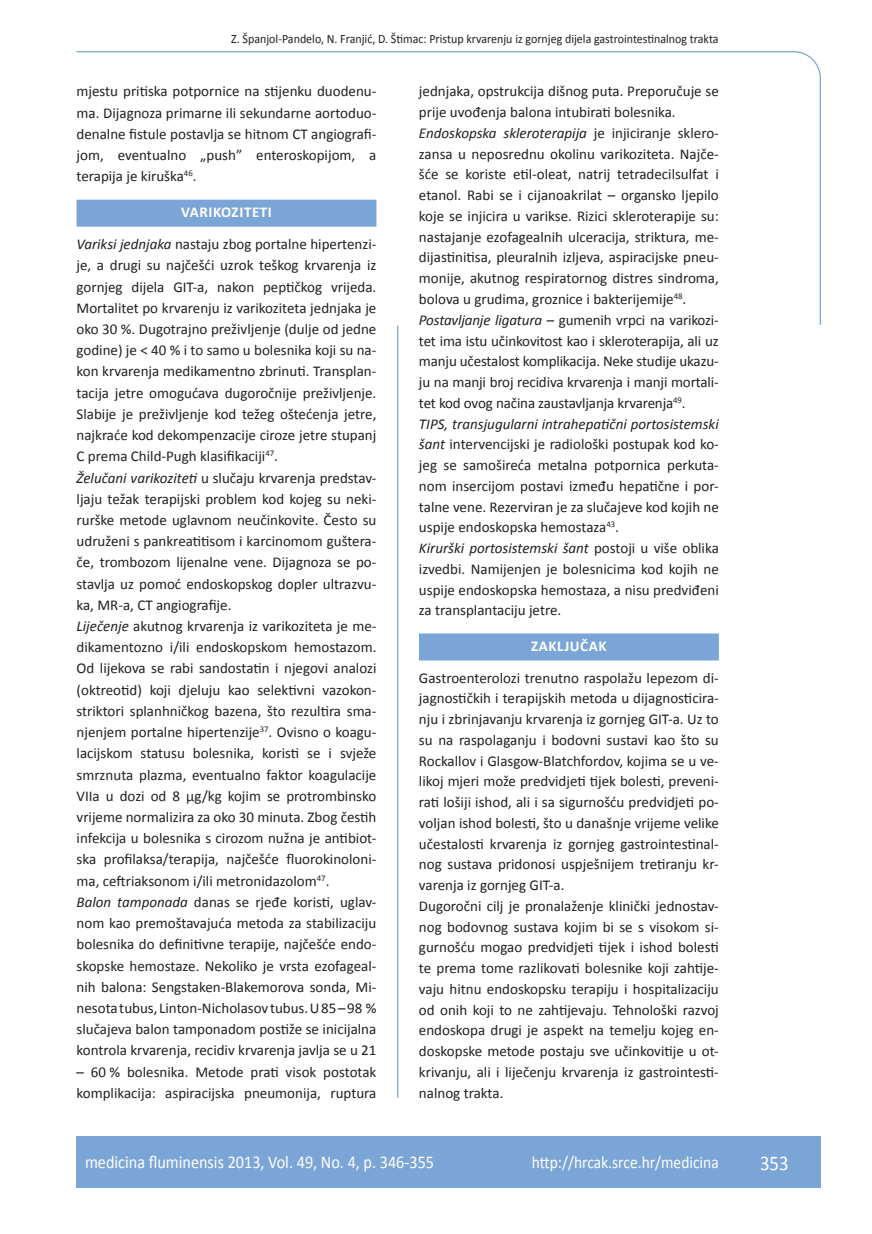
<style>
.page{position:relative;width:872px;height:1234px;background:#fff}
.page>*{position:absolute;margin:0;border:0;box-sizing:border-box;transform-origin:0 0}
.t1{font:21px "Calibri";color:#fff;scale:.9 1}
.t2{font:18px "Calibri";color:#fff;scale:.9 1}
.t3{font:17.25px "Calibri";color:#fff;scale:.9 1}
.t4{font:15px/20.7px "Calibri";color:#231f20}
.t5{font:700 15px "Calibri";letter-spacing:.04em;color:#fff}
.t6{font:12.75px "Calibri";color:#231f20;scale:.94 1}
.s1{font-weight:700;color:#fff}
.s2{font-style:italic}
</style>
<div class="page">
<svg style="left:76px;top:51px;width:745px;height:275px"></svg>
<hr style="left:397px;top:325px;width:1px;height:772px;background:#7ca5d7">
<div style="left:77px;top:1135px;width:744px;height:51px;background:#7ca5d7"></div>
<div style="left:77px;top:200px;width:299px;height:27px;background:#7ca5d7"></div>
<div style="left:419px;top:633px;width:300px;height:27px;background:#7ca5d7"></div>
<p class="t6" style="left:231px;top:30px;width:520px">Z. Španjol-Pandelo, N. Franjić, D. Štimac: Pristup krvarenju iz gornjeg dijela gastrointestinalnog trakta</p>
<p class="t4" style="left:77px;top:80px;width:301px;line-height:21.1px;text-align:justify">mjestu pritiska potpornice na stijenku duodenu&shy;ma. Dijagnoza primarne ili sekundarne aortoduo&shy;denalne fistule postavlja se hitnom CT angiografi&shy;jom, eventualno „push” enteroskopijom, a terapija je kiruška<sup>46</sup>.</p>
<p class="t4" style="left:77px;top:195px;width:301px;line-height:32.2px;text-align:center"><span class="s1">VARIKOZITETI<br></span><span class="s2">Variksi jednjaka</span> nastaju zbog portalne hipertenzi-</p>
<p class="t4" style="left:77px;top:254px;width:301px;line-height:21.1px">je, a drugi su najčešći uzrok teškog krvarenja iz gornjeg dijela GIT-a, nakon peptičkog vrijeda.<br>Mortalitet po krvarenju iz varikoziteta jednjaka je oko 30 %. Dugotrajno preživljenje (dulje od jedne godine) je &lt; 40 % i to samo u bolesnika koji su na&shy;kon krvarenja medikamentno zbrinuti. Transplan&shy;tacija jetre omogućava dugoročnije preživljenje.<br>Slabije je preživljenje kod težeg oštećenja jetre, najkraće kod dekompenzacije ciroze jetre stupanj C prema Child-Pugh klasifikaciji<sup>47</sup>.<br><span class="s2">Želučani varikoziteti</span> u slučaju krvarenja predstav&shy;ljaju težak terapijski problem kod kojeg su neki&shy;rurške metode uglavnom neučinkovite. Često su udruženi s pankreatitisom i karcinomom guštera&shy;če, trombozom lijenalne vene. Dijagnoza se po&shy;stavlja uz pomoć endoskopskog dopler ultrazvu&shy;ka, MR-a, CT angiografije.<br><span class="s2">Liječenje</span> akutnog krvarenja iz varikoziteta je me&shy;dikamentozno i/ili endoskopskom hemostazom.<br>Od lijekova se rabi sandostatin i njegovi analozi (oktreotid) koji djeluju kao selektivni vazokon&shy;striktori splanhničkog bazena, što rezultira sma&shy;njenjem portalne hipertenzije<sup>37</sup>. Ovisno o koagu&shy;lacijskom statusu bolesnika, koristi se i svježe smrznuta plazma, eventualno faktor koagulacije VIIa u dozi od 8 μg/kg kojim se protrombinsko vrijeme normalizira za oko 30 minuta. Zbog čestih infekcija u bolesnika s cirozom nužna je antibiot&shy;ska profilaksa/terapija, najčešće fluorokinoloni&shy;ma, ceftriaksonom i/ili metronidazolom<sup>47</sup>.<br><span class="s2">Balon tamponada</span> danas se rjeđe koristi, uglav&shy;nom kao premoštavajuća metoda za stabilizaciju bolesnika do definitivne terapije, najčešće endo&shy;skopske hemostaze. Nekoliko je vrsta ezofageal&shy;nih balona: Sengstaken-Blakemorova sonda, Mi&shy;nesota tubus, Linton-Nicholasov tubus. U 85 – 98 % slučajeva balon tamponadom postiže se inicijalna kontrola krvarenja, recidiv krvarenja javlja se u 21</p>
<p class="t4" style="left:77px;top:1060px;width:301px;line-height:21.1px">– 60 % bolesnika. Metode prati visok postotak komplikacija: aspiracijska pneumonija, ruptura</p>
<p class="t4" style="left:419px;top:80px;width:301px">jednjaka, opstrukcija dišnog puta. Preporučuje se prije uvođenja balona intubirati bolesnika.<br><span class="s2">Endoskopska skleroterapija</span> je injiciranje sklero&shy;zansa u neposrednu okolinu varikoziteta. Najče&shy;šće se koriste etil-oleat, natrij tetradecilsulfat i etanol. Rabi se i cijanoakrilat – organsko ljepilo koje se injicira u varikse. Rizici skleroterapije su: nastajanje ezofagealnih ulceracija, striktura, me&shy;dijastinitisa, pleuralnih izljeva, aspiracijske pneu&shy;monije, akutnog respiratornog distres sindroma, bolova u grudima, groznice i bakterijemije<sup>48</sup>.<br><span class="s2">Postavljanje ligatura</span> – gumenih vrpci na varikozi&shy;tet ima istu učinkovitost kao i skleroterapija, ali uz manju učestalost komplikacija. Neke studije ukazu&shy;ju na manji broj recidiva krvarenja i manji mortali&shy;tet kod ovog načina zaustavljanja krvarenja<sup>49</sup>.<br><span class="s2">TIPS, transjugularni intrahepatični portosistemski šant</span> intervencijski je radiološki postupak kod ko&shy;jeg se samošireća metalna potpornica perkuta&shy;nom insercijom postavi između hepatične i por&shy;talne vene. Rezerviran je za slučajeve kod kojih ne uspije endoskopska hemostaza<sup>43</sup>.<br><span class="s2">Kirurški portosistemski šant</span> postoji u više oblika izvedbi. Namijenjen je bolesnicima kod kojih ne uspije endoskopska hemostaza, a nisu predviđeni za transplantaciju jetre.</p>
<p class="t5" style="left:531px;top:636px;width:77px">ZAKLJUČAK</p>
<p class="t4" style="left:419px;top:666px;width:301px">Gastroenterolozi trenutno raspolažu lepezom di&shy;jagnostičkih i terapijskih metoda u dijagnosticira&shy;nju i zbrinjavanju krvarenja iz gornjeg GIT-a. Uz to su na raspolaganju i bodovni sustavi kao što su Rockallov i Glasgow-Blatchfordov, kojima se u ve&shy;likoj mjeri može predvidjeti tijek bolesti, preveni&shy;rati lošiji ishod, ali i sa sigurnošću predvidjeti po&shy;voljan ishod bolesti, što u današnje vrijeme velike učestalosti krvarenja iz gornjeg gastrointestinal&shy;nog sustava pridonosi uspješnijem tretiranju kr&shy;varenja iz gornjeg GIT-a.<br>Dugoročni cilj je pronalaženje klinički jednostav&shy;nog bodovnog sustava kojim bi se s visokom si&shy;gurnošću mogao predvidjeti tijek i ishod bolesti te prema tome razlikovati bolesnike koji zahtije&shy;vaju hitnu endoskopsku terapiju i hospitalizaciju od onih koji to ne zahtijevaju. Tehnološki razvoj endoskopa drugi je aspekt na temelju kojeg en&shy;doskopske metode postaju sve učinkovitije u ot&shy;krivanju, ali i liječenju krvarenja iz gastrointesti&shy;nalnog trakta.</p>
<p class="t2" style="left:85px;top:1150px;width:389px">medicina fluminensis 2013, Vol. 49, No. 4, p. 346-355</p>
<p class="t3" style="left:532px;top:1151px;width:209px">http://hrcak.srce.hr/medicina</p>
<h1 class="t1" style="left:760px;top:1149px;width:33px">353</h1>
</div>
